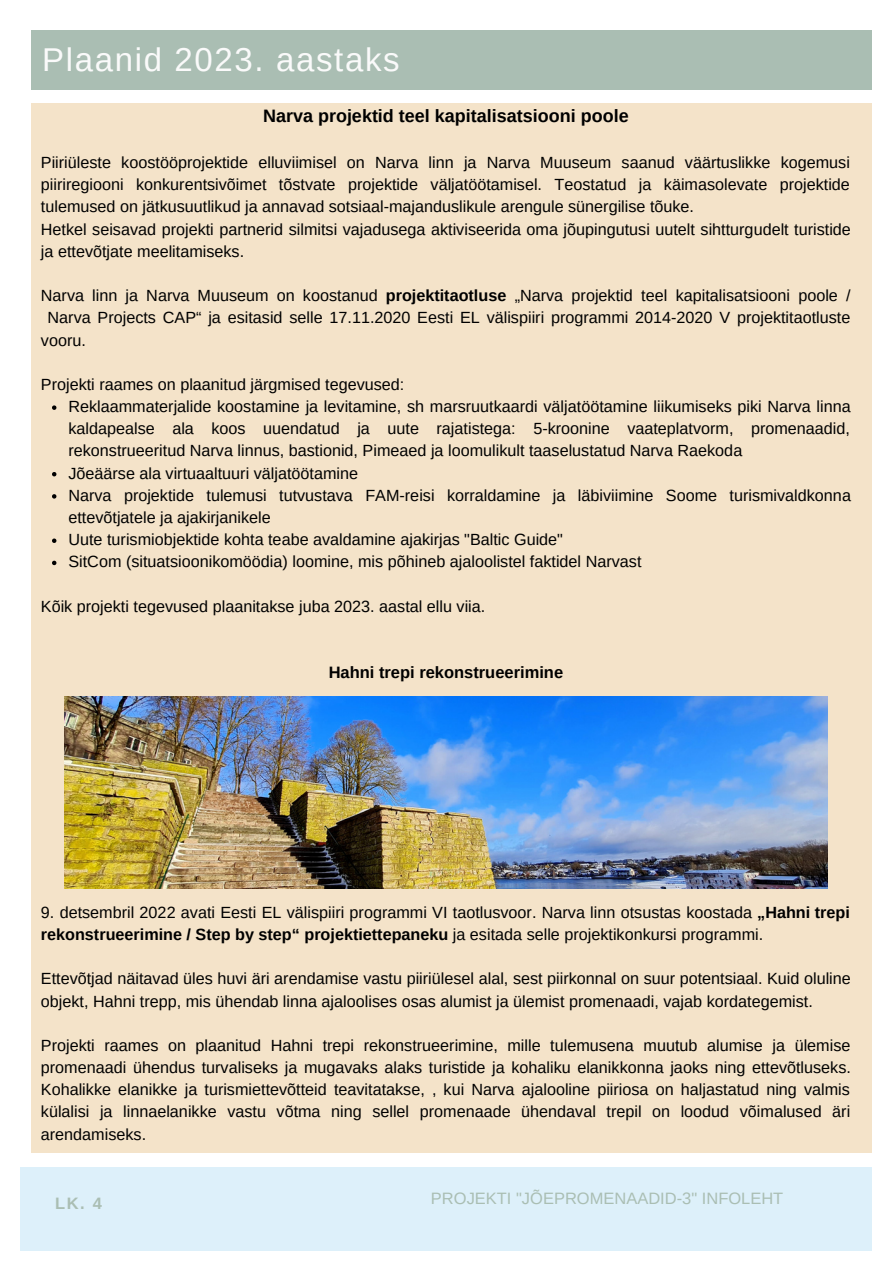
<style>
.page{position:relative;width:893px;height:1264px;background:#fff}
.page>*{position:absolute;margin:0;border:0;box-sizing:border-box;transform-origin:0 0}
.t1{font:33px "Arimo";letter-spacing:.05em;color:#fafafa}
.t2{font:700 18px "Arimo";color:#000}
.t3{font:16.5px "Arimo";color:#aabeb3}
.t4{font:700 16.5px "Arimo";color:#000}
.t5{font:700 16.5px "Arimo";color:#aabeb3}
.t6{font:16.2px/22.2px "Arimo";color:#000}
.s1{font-weight:700}
</style>
<div class="page">
<div style="left:20px;top:1167px;width:851px;height:83px;background:#ddf0fa"></div>
<div style="left:31px;top:30px;width:840px;height:60px;background:#aabeb3"></div>
<div style="left:31px;top:104px;width:840px;height:1049px;background:#f4e3c9"></div>
<svg style="left:52px;top:405px;width:4px;height:5px"></svg>
<svg style="left:52px;top:472px;width:4px;height:4px"></svg>
<svg style="left:52px;top:494px;width:4px;height:4px"></svg>
<svg style="left:52px;top:538px;width:4px;height:5px"></svg>
<svg style="left:52px;top:560px;width:4px;height:5px"></svg>
<img style="left:65px;top:696px;width:762px;height:192px">
<p class="t1" style="left:42px;top:41px;width:359px">Plaanid 2023. aastaks</p>
<p class="t2" style="left:263px;top:105px;width:367px">Narva projektid teel kapitalisatsiooni poole</p>
<p class="t6" style="left:41px;top:151px;width:810px;text-align:justify">Piiriüleste koostööprojektide elluviimisel on Narva linn ja Narva Muuseum saanud väärtuslikke kogemusi piiriregiooni konkurentsivõimet tõstvate projektide väljatöötamisel. Teostatud ja käimasolevate projektide tulemused on jätkusuutlikud ja annavad sotsiaal-majanduslikule arengule sünergilise tõuke.</p>
<p class="t6" style="left:41px;top:218px;width:811px">Hetkel seisavad projekti partnerid silmitsi vajadusega aktiviseerida oma jõupingutusi uutelt sihtturgudelt turistide ja ettevõtjate meelitamiseks.</p>
<p class="t6" style="left:41px;top:284px;width:811px">Narva linn ja Narva Muuseum on koostanud <span class="s1">projektitaotluse</span> „Narva projektid teel kapitalisatsiooni poole /</p>
<p class="t6" style="left:48px;top:307px;width:804px">Narva Projects CAP“ ja esitasid selle 17.11.2020 Eesti EL välispiiri programmi 2014-2020 V projektitaotluste</p>
<p class="t6" style="left:41px;top:329px;width:46px">vooru.</p>
<p class="t6" style="left:41px;top:373px;width:365px">Projekti raames on plaanitud järgmised tegevused:</p>
<p class="t6" style="left:68px;top:395px;width:783px;text-align:justify">Reklaammaterjalide koostamine ja levitamine, sh marsruutkaardi väljatöötamine liikumiseks piki Narva linna kaldapealse ala koos uuendatud ja uute rajatistega: 5-kroonine vaateplatvorm, promenaadid, rekonstrueeritud Narva linnus, bastionid, Pimeaed ja loomulikult taaselustatud Narva Raekoda</p>
<p class="t6" style="left:68px;top:462px;width:291px">Jõeäärse ala virtuaaltuuri väljatöötamine</p>
<p class="t6" style="left:68px;top:484px;width:784px">Narva projektide tulemusi tutvustava FAM-reisi korraldamine ja läbiviimine Soome turismivaldkonna ettevõtjatele ja ajakirjanikele</p>
<p class="t6" style="left:68px;top:528px;width:496px">Uute turismiobjektide kohta teabe avaldamine ajakirjas "Baltic Guide"</p>
<p class="t6" style="left:68px;top:550px;width:574px">SitCom (situatsioonikomöödia) loomine, mis põhineb ajaloolistel faktidel Narvast</p>
<p class="t6" style="left:41px;top:595px;width:446px">Kõik projekti tegevused plaanitakse juba 2023. aastal ellu viia.</p>
<p class="t4" style="left:329px;top:663px;width:236px">Hahni trepi rekonstrueerimine</p>
<p class="t6" style="left:41px;top:901px;width:810px">9. detsembril 2022 avati Eesti EL välispiiri programmi VI taotlusvoor. Narva linn otsustas koostada <span class="s1">„Hahni trepi rekonstrueerimine / Step by step“ projektiettepaneku</span> ja esitada selle projektikonkursi programmi.</p>
<p class="t6" style="left:41px;top:967px;width:811px">Ettevõtjad näitavad üles huvi äri arendamise vastu piiriülesel alal, sest piirkonnal on suur potentsiaal. Kuid oluline objekt, Hahni trepp, mis ühendab linna ajaloolises osas alumist ja ülemist promenaadi, vajab kordategemist.</p>
<p class="t6" style="left:41px;top:1034px;width:811px;text-align:justify">Projekti raames on plaanitud Hahni trepi rekonstrueerimine, mille tulemusena muutub alumise ja ülemise promenaadi ühendus turvaliseks ja mugavaks alaks turistide ja kohaliku elanikkonna jaoks ning ettevõtluseks.<br>Kohalikke elanikke ja turismiettevõtteid teavitatakse, , kui Narva ajalooline piiriosa on haljastatud ning valmis külalisi ja linnaelanikke vastu võtma ning sellel promenaade ühendaval trepil on loodud võimalused äri arendamiseks.</p>
<p class="t5" style="left:55px;top:1193px;width:48px">LK. 4</p>
<p class="t3" style="left:431px;top:1188px;width:354px">PROJEKTI "JÕEPROMENAADID-3" INFOLEHT</p>
</div>
